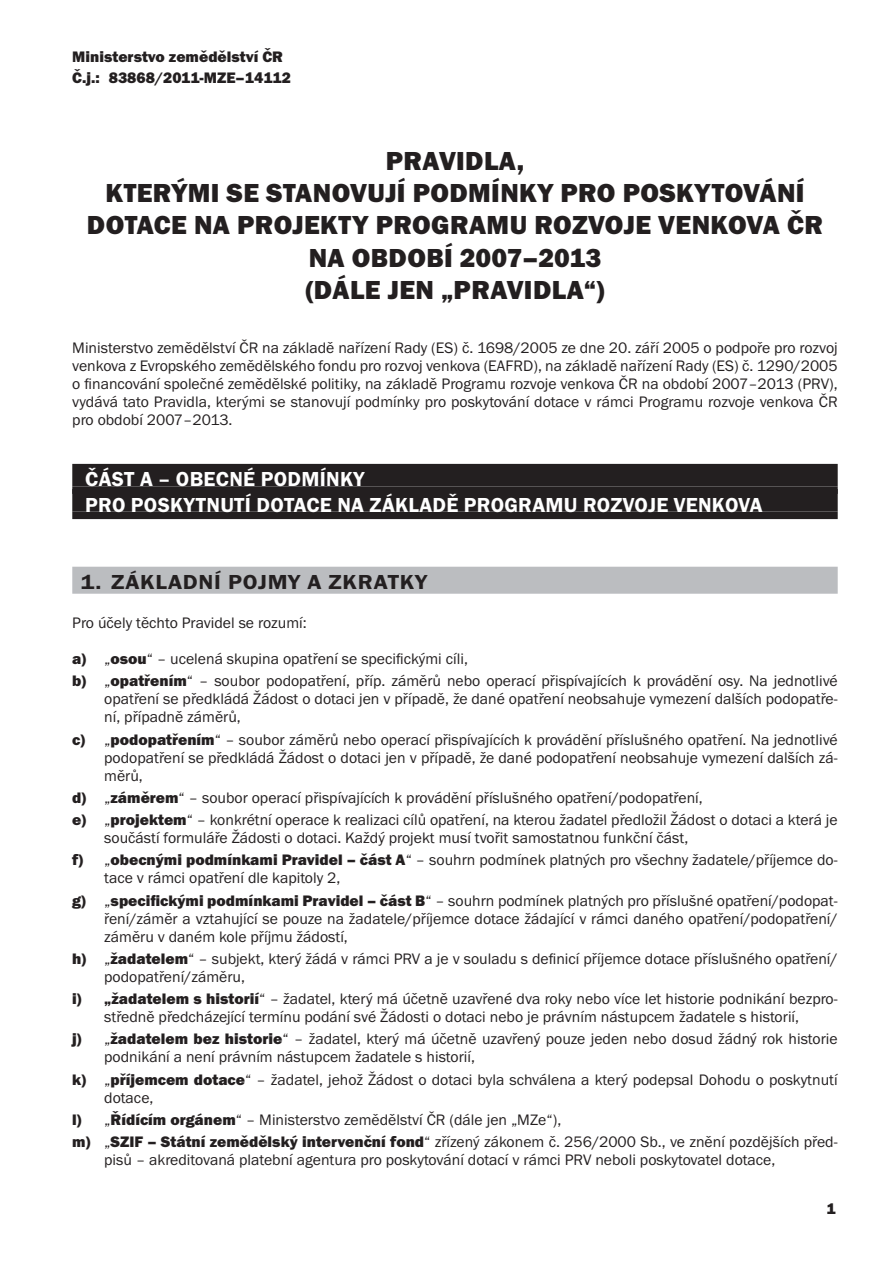
<style>
.page{position:relative;width:893px;height:1263px;background:#fff}
.page>*{position:absolute;margin:0;border:0;box-sizing:border-box;transform-origin:0 0}
.t1{font:27px/32.4px "Franklin Got Itc TOT Hea";letter-spacing:.015em;color:#231f20;text-align:center}
.t2{font:21px/25.2px "Franklin Got Itc TOT Dem";letter-spacing:.015em;color:#fff}
.t3{font:21px "Franklin Got Itc TOT Dem";letter-spacing:.035em;color:#231f20;scale:1.1 1}
.t4{font:15.75px/18px "Franklin Got Itc TOT Boo";color:#231f20}
.t5{font:15.75px/21.6px "Franklin Got Itc TOT Hea";color:#231f20}
.s1{font-family:"Franklin Got Itc TOT Hea"}
</style>
<div class="page">
<div style="left:72px;top:464px;width:766px;height:22px;background:#231f20"></div>
<div style="left:72px;top:486px;width:766px;height:8px;background:#231f20"></div>
<div style="left:72px;top:489px;width:766px;height:23px;background:#231f20"></div>
<div style="left:72px;top:512px;width:766px;height:7px;background:#231f20"></div>
<div style="left:72px;top:567px;width:766px;height:27px;background:#bbbdc0"></div>
<p class="t5" style="left:72px;top:47px;width:220px">Ministerstvo zemědělství ČR<br>Č.j.: 83868/2011-MZE–14112</p>
<h1 class="t1" style="left:87px;top:147px;width:737px">PRAVIDLA,<br>KTERÝMI SE STANOVUJÍ PODMÍNKY PRO POSKYTOVÁNÍ<br>DOTACE NA PROJEKTY PROGRAMU ROZVOJE VENKOVA ČR<br>NA OBDOBÍ 2007–2013<br>(DÁLE JEN „PRAVIDLA“)</h1>
<p class="t4" style="left:72px;top:340px;width:767px;text-align:justify">Ministerstvo zemědělství ČR na základě nařízení Rady (ES) č. 1698/2005 ze dne 20. září 2005 o podpoře pro rozvoj venkova z Evropského zemědělského fondu pro rozvoj venkova (EAFRD), na základě nařízení Rady (ES) č. 1290/2005 o financování společné zemědělské politiky, na základě Programu rozvoje venkova ČR na období 2007–2013 (PRV), vydává tato Pravidla, kterými se stanovují podmínky pro poskytování dotace v rámci Programu rozvoje venkova ČR pro období 2007–2013.</p>
<h2 class="t2" style="left:85px;top:466px;width:679px">ČÁST A – OBECNÉ PODMÍNKY<br>PRO POSKYTNUTÍ DOTACE NA ZÁKLADĚ PROGRAMU ROZVOJE VENKOVA</h2>
<h2 class="t3" style="left:81px;top:570px;width:316px">1. ZÁKLADNÍ POJMY A ZKRATKY</h2>
<p class="t4" style="left:72px;top:615px;width:236px">Pro účely těchto Pravidel se rozumí:</p>
<p class="t4" style="left:72px;top:649px;width:767px;line-height:22.2px"><span class="s1">a)</span> „<span class="s1">osou</span>“ – ucelená skupina opatření se specifickými cíli,<br><span class="s1">b)</span> „<span class="s1">opatřením</span>“ – soubor podopatření, příp. záměrů nebo operací přispívajících k provádění osy. Na jednotlivé</p>
<p class="t4" style="left:104px;top:691px;width:735px">opatření se předkládá Žádost o dotaci jen v případě, že dané opatření neobsahuje vymezení dalších podopatře&shy;ní, případně záměrů,</p>
<p class="t4" style="left:104px;top:732px;width:735px;text-align:justify;text-indent:-32px"><span class="s1">c)</span> „<span class="s1">podopatřením</span>“ – soubor záměrů nebo operací přispívajících k provádění příslušného opatření. Na jednotlivé podopatření se předkládá Žádost o dotaci jen v případě, že dané podopatření neobsahuje vymezení dalších zá&shy;měrů,</p>
<p class="t4" style="left:72px;top:788px;width:767px;line-height:22.2px"><span class="s1">d)</span> „<span class="s1">záměrem</span>“ – soubor operací přispívajících k provádění příslušného opatření/podopatření,<br><span class="s1">e)</span> „<span class="s1">projektem</span>“ – konkrétní operace k realizaci cílů opatření, na kterou žadatel předložil Žádost o dotaci a která je</p>
<p class="t4" style="left:72px;top:828px;width:767px;line-height:22.2px;text-indent:32px">součástí formuláře Žádosti o dotaci. Každý projekt musí tvořit samostatnou funkční část,<br><span class="s1">f)</span> „<span class="s1">obecnými podmínkami Pravidel – část A</span>“ – souhrn podmínek platných pro všechny žadatele/příjemce do-</p>
<p class="t4" style="left:72px;top:868px;width:767px;line-height:22.2px;text-indent:32px">tace v rámci opatření dle kapitoly 2,<br><span class="s1">g)</span> „<span class="s1">specifickými podmínkami Pravidel – část B</span>“ – souhrn podmínek platných pro příslušné opatření/podopat-</p>
<p class="t4" style="left:104px;top:911px;width:735px">ření/záměr a vztahující se pouze na žadatele/příjemce dotace žádající v rámci daného opatření/podopatření/ záměru v daném kole příjmu žádostí,</p>
<p class="t4" style="left:104px;top:951px;width:735px;text-indent:-32px"><span class="s1">h)</span> „<span class="s1">žadatelem</span>“ – subjekt, který žádá v rámci PRV a je v souladu s definicí příjemce dotace příslušného opatření/ podopatření/záměru,</p>
<p class="t4" style="left:72px;top:991px;width:767px;text-align:center"><span class="s1">i) „žadatelem s historií</span>“ – žadatel, který má účetně uzavřené dva roky nebo více let historie podnikání bezpro&shy;středně předcházející termínu podání své Žádosti o dotaci nebo je právním nástupcem žadatele s historií,</p>
<p class="t4" style="left:104px;top:1031px;width:735px;text-indent:-32px"><span class="s1">j)</span> „<span class="s1">žadatelem bez historie</span>“ – žadatel, který má účetně uzavřený pouze jeden nebo dosud žádný rok historie podnikání a není právním nástupcem žadatele s historií,</p>
<p class="t4" style="left:104px;top:1072px;width:735px;text-indent:-32px"><span class="s1">k)</span> „<span class="s1">příjemcem dotace</span>“ – žadatel, jehož Žádost o dotaci byla schválena a který podepsal Dohodu o poskytnutí dotace,</p>
<p class="t4" style="left:72px;top:1110px;width:767px;line-height:22.2px"><span class="s1">l)</span> „<span class="s1">Řídícím orgánem</span>“ – Ministerstvo zemědělství ČR (dále jen „MZe“),<br><span class="s1">m)</span> „<span class="s1">SZIF – Státní zemědělský intervenční fond</span>“ zřízený zákonem č. 256/2000 Sb., ve znění pozdějších před-</p>
<p class="t4" style="left:104px;top:1152px;width:673px">pisů – akreditovaná platební agentura pro poskytování dotací v rámci PRV neboli poskytovatel dotace,</p>
<p class="t5" style="left:826px;top:1199px;width:11px">1</p>
</div>
